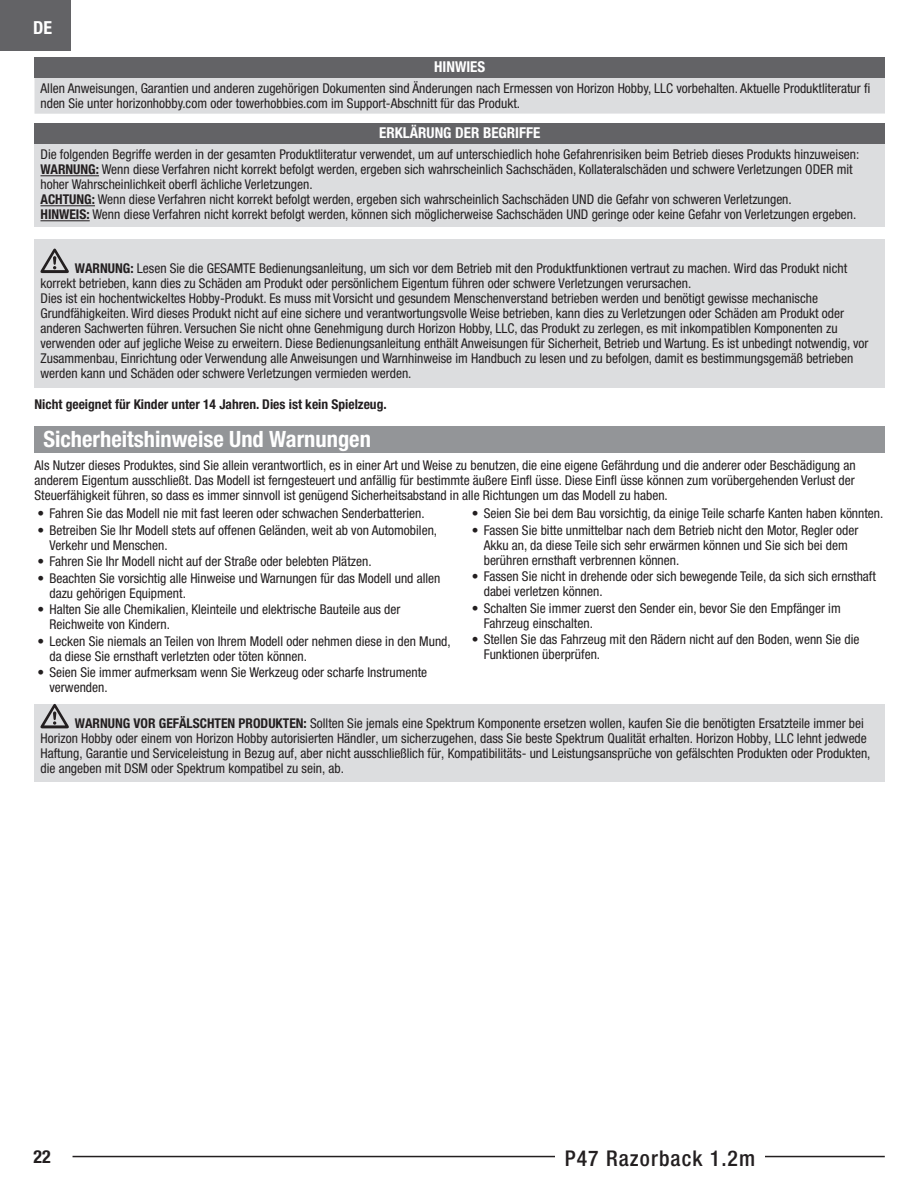
<style>
.page{position:relative;width:918px;height:1188px;background:#fff}
.page>*{position:absolute;margin:0;border:0;box-sizing:border-box;transform-origin:0 0}
.EFL_Main_Header{font:700 condensed 22.5px "Helvetica Neue LT Std";color:#fff}
.t1{font:500 condensed 21.75px "Helvetica Neue LT Std";letter-spacing:.05em;color:#231f20}
.t2{font:700 condensed 18px "Helvetica Neue LT Std";color:#fff}
.t3{font:700 condensed 18px "Helvetica Neue LT Std";color:#231f20}
.EFL_upfront_legal_he{font:700 condensed 15px "Helvetica Neue LT Std";color:#fff}
.EFL_Warning_page_bod{font:condensed 13.5px/15px "Helvetica Neue LT Std";color:#231f20}
.EFL_Cautions_and_War{font:condensed 13.5px/15px "Helvetica Neue LT Std";color:#231f20}
.EFL_Body_Text{font:condensed 13.5px/15px "Helvetica Neue LT Std";color:#231f20;text-align:justify}
.EFL_BOLD_Body_Text{font:700 condensed 13.5px "Helvetica Neue LT Std";color:#231f20}
.s1{font-weight:700}
</style>
<div class="page">
<div style="left:0;top:0;width:71px;height:51px;background:#636366"></div>
<hr style="left:73px;top:1156px;width:812px;height:1px;background:#231f20">
<div style="left:555px;top:1147px;width:210px;height:23px;background:#fff"></div>
<div style="left:34px;top:426px;width:851px;height:27px;background:#939598"></div>
<div style="left:34px;top:62px;width:851px;height:52px;background:#dcdddf"></div>
<div style="left:34px;top:57px;width:851px;height:21px;background:#636366"></div>
<div style="left:34px;top:128px;width:851px;height:99px;background:#dcdddf"></div>
<div style="left:34px;top:123px;width:851px;height:21px;background:#636366"></div>
<hr style="left:40px;top:175px;width:59px;height:1px;background:#231f20">
<hr style="left:40px;top:205px;width:55px;height:1px;background:#231f20">
<hr style="left:40px;top:220px;width:50px;height:1px;background:#231f20">
<div style="left:34px;top:239px;width:851px;height:149px;background:#dcdddf"></div>
<svg style="left:41px;top:249px;width:28px;height:24px"></svg>
<div style="left:34px;top:704px;width:851px;height:70px;background:#dcdddf"></div>
<div style="left:34px;top:714px;width:851px;height:68px;background:#dcdddf"></div>
<svg style="left:41px;top:704px;width:28px;height:24px"></svg>
<h3 class="t2" style="left:33px;top:17px;width:20px">DE</h3>
<p class="EFL_upfront_legal_he" style="left:434px;top:58px;width:53px">HINWIES</p>
<p class="EFL_Warning_page_bod" style="left:40px;top:81px;width:831px">Allen Anweisungen, Garantien und anderen zugehörigen Dokumenten sind Änderungen nach Ermessen von Horizon Hobby, LLC vorbehalten. Aktuelle Produktliteratur fi nden Sie unter horizonhobby.com oder towerhobbies.com im Support-Abschnitt für das Produkt.</p>
<p class="EFL_upfront_legal_he" style="left:379px;top:124px;width:162px">ERKLÄRUNG DER BEGRIFFE</p>
<p class="EFL_Warning_page_bod" style="left:40px;top:147px;width:820px">Die folgenden Begriffe werden in der gesamten Produktliteratur verwendet, um auf unterschiedlich hohe Gefahrenrisiken beim Betrieb dieses Produkts hinzuweisen:</p>
<p class="EFL_Warning_page_bod" style="left:40px;top:162px;width:814px"><span class="s1">WARNUNG:</span> Wenn diese Verfahren nicht korrekt befolgt werden, ergeben sich wahrscheinlich Sachschäden, Kollateralschäden und schwere Verletzungen ODER mit hoher Wahrscheinlichkeit oberfl ächliche Verletzungen.</p>
<p class="EFL_Warning_page_bod" style="left:40px;top:192px;width:753px"><span class="s1">ACHTUNG:</span> Wenn diese Verfahren nicht korrekt befolgt werden, ergeben sich wahrscheinlich Sachschäden UND die Gefahr von schweren Verletzungen.</p>
<p class="EFL_Warning_page_bod" style="left:40px;top:207px;width:817px"><span class="s1">HINWEIS:</span> Wenn diese Verfahren nicht korrekt befolgt werden, können sich möglicherweise Sachschäden UND geringe oder keine Gefahr von Verletzungen ergeben.</p>
<p class="EFL_Cautions_and_War" style="left:40px;top:261px;width:808px;text-indent:34px"><span class="s1">WARNUNG:</span> Lesen Sie die GESAMTE Bedienungsanleitung, um sich vor dem Betrieb mit den Produktfunktionen vertraut zu machen. Wird das Produkt nicht korrekt betrieben, kann dies zu Schäden am Produkt oder persönlichem Eigentum führen oder schwere Verletzungen verursachen.</p>
<p class="EFL_Warning_page_bod" style="left:40px;top:291px;width:830px">Dies ist ein hochentwickeltes Hobby-Produkt. Es muss mit Vorsicht und gesundem Menschenverstand betrieben werden und benötigt gewisse mechanische Grundfähigkeiten. Wird dieses Produkt nicht auf eine sichere und verantwortungsvolle Weise betrieben, kann dies zu Verletzungen oder Schäden am Produkt oder anderen Sachwerten führen. Versuchen Sie nicht ohne Genehmigung durch Horizon Hobby, LLC, das Produkt zu zerlegen, es mit inkompatiblen Komponenten zu verwenden oder auf jegliche Weise zu erweitern. Diese Bedienungsanleitung enthält Anweisungen für Sicherheit, Betrieb und Wartung. Es ist unbedingt notwendig, vor Zusammenbau, Einrichtung oder Verwendung alle Anweisungen und Warnhinweise im Handbuch zu lesen und zu befolgen, damit es bestimmungsgemäß betrieben werden kann und Schäden oder schwere Verletzungen vermieden werden.</p>
<p class="EFL_BOLD_Body_Text" style="left:34px;top:396px;width:354px">Nicht geeignet für Kinder unter 14 Jahren. Dies ist kein Spielzeug.</p>
<p class="EFL_Main_Header" style="left:44px;top:425px;width:329px">Sicherheitshinweise Und Warnungen</p>
<p class="EFL_Body_Text" style="left:34px;top:458px;width:823px">Als Nutzer dieses Produktes, sind Sie allein verantwortlich, es in einer Art und Weise zu benutzen, die eine eigene Gefährdung und die anderer oder Beschädigung an anderem Eigentum ausschließt. Das Modell ist ferngesteuert und anfällig für bestimmte äußere Einfl üsse. Diese Einfl üsse können zum vorübergehenden Verlust der Steuerfähigkeit führen, so dass es immer sinnvoll ist genügend Sicherheitsabstand in alle Richtungen um das Modell zu haben.</p>
<p class="EFL_Warning_page_bod" style="left:38px;top:506px;width:389px">• Fahren Sie das Modell nie mit fast leeren oder schwachen Senderbatterien.</p>
<p class="EFL_Warning_page_bod" style="left:50px;top:522px;width:389px;text-indent:-12px">• Betreiben Sie Ihr Modell stets auf offenen Geländen, weit ab von Automobilen,<br>Verkehr und Menschen.</p>
<p class="EFL_Warning_page_bod" style="left:38px;top:554px;width:336px">• Fahren Sie Ihr Modell nicht auf der Straße oder belebten Plätzen.</p>
<p class="EFL_Warning_page_bod" style="left:50px;top:570px;width:393px;text-indent:-12px">• Beachten Sie vorsichtig alle Hinweise und Warnungen für das Modell und allen dazu gehörigen Equipment.</p>
<p class="EFL_Warning_page_bod" style="left:50px;top:602px;width:353px;text-indent:-12px">• Halten Sie alle Chemikalien, Kleinteile und elektrische Bauteile aus der<br>Reichweite von Kindern.</p>
<p class="EFL_Warning_page_bod" style="left:50px;top:633px;width:403px;text-indent:-12px">• Lecken Sie niemals an Teilen von Ihrem Modell oder nehmen diese in den Mund, da diese Sie ernsthaft verletzten oder töten können.</p>
<p class="EFL_Warning_page_bod" style="left:50px;top:665px;width:379px;text-indent:-12px">• Seien Sie immer aufmerksam wenn Sie Werkzeug oder scharfe Instrumente verwenden.</p>
<p class="EFL_Warning_page_bod" style="left:472px;top:506px;width:413px">• Seien Sie bei dem Bau vorsichtig, da einige Teile scharfe Kanten haben könnten.</p>
<p class="EFL_Warning_page_bod" style="left:484px;top:522px;width:376px;text-indent:-12px">• Fassen Sie bitte unmittelbar nach dem Betrieb nicht den Motor, Regler oder<br>Akku an, da diese Teile sich sehr erwärmen können und Sie sich bei dem berühren ernsthaft verbrennen können.</p>
<p class="EFL_Warning_page_bod" style="left:484px;top:569px;width:394px;text-indent:-12px">• Fassen Sie nicht in drehende oder sich bewegende Teile, da sich sich ernsthaft dabei verletzen können.</p>
<p class="EFL_Warning_page_bod" style="left:484px;top:600px;width:359px;text-indent:-12px">• Schalten Sie immer zuerst den Sender ein, bevor Sie den Empfänger im<br>Fahrzeug einschalten.</p>
<p class="EFL_Warning_page_bod" style="left:484px;top:632px;width:377px;text-indent:-12px">• Stellen Sie das Fahrzeug mit den Rädern nicht auf den Boden, wenn Sie die<br>Funktionen überprüfen.</p>
<p class="EFL_Cautions_and_War" style="left:40px;top:716px;width:831px;text-indent:34px"><span class="s1">WARNUNG VOR GEFÄLSCHTEN PRODUKTEN:</span> Sollten Sie jemals eine Spektrum Komponente ersetzen wollen, kaufen Sie die benötigten Ersatzteile immer bei Horizon Hobby oder einem von Horizon Hobby autorisierten Händler, um sicherzugehen, dass Sie beste Spektrum Qualität erhalten. Horizon Hobby, LLC lehnt jedwede Haftung, Garantie und Serviceleistung in Bezug auf, aber nicht ausschließlich für, Kompatibilitäts- und Leistungsansprüche von gefälschten Produkten oder Produkten, die angeben mit DSM oder Spektrum kompatibel zu sein, ab.</p>
<h3 class="t3" style="left:33px;top:1146px;width:19px">22</h3>
<h2 class="t1" style="left:565px;top:1146px;width:192px">P47 Razorback 1.2m</h2>
</div>
